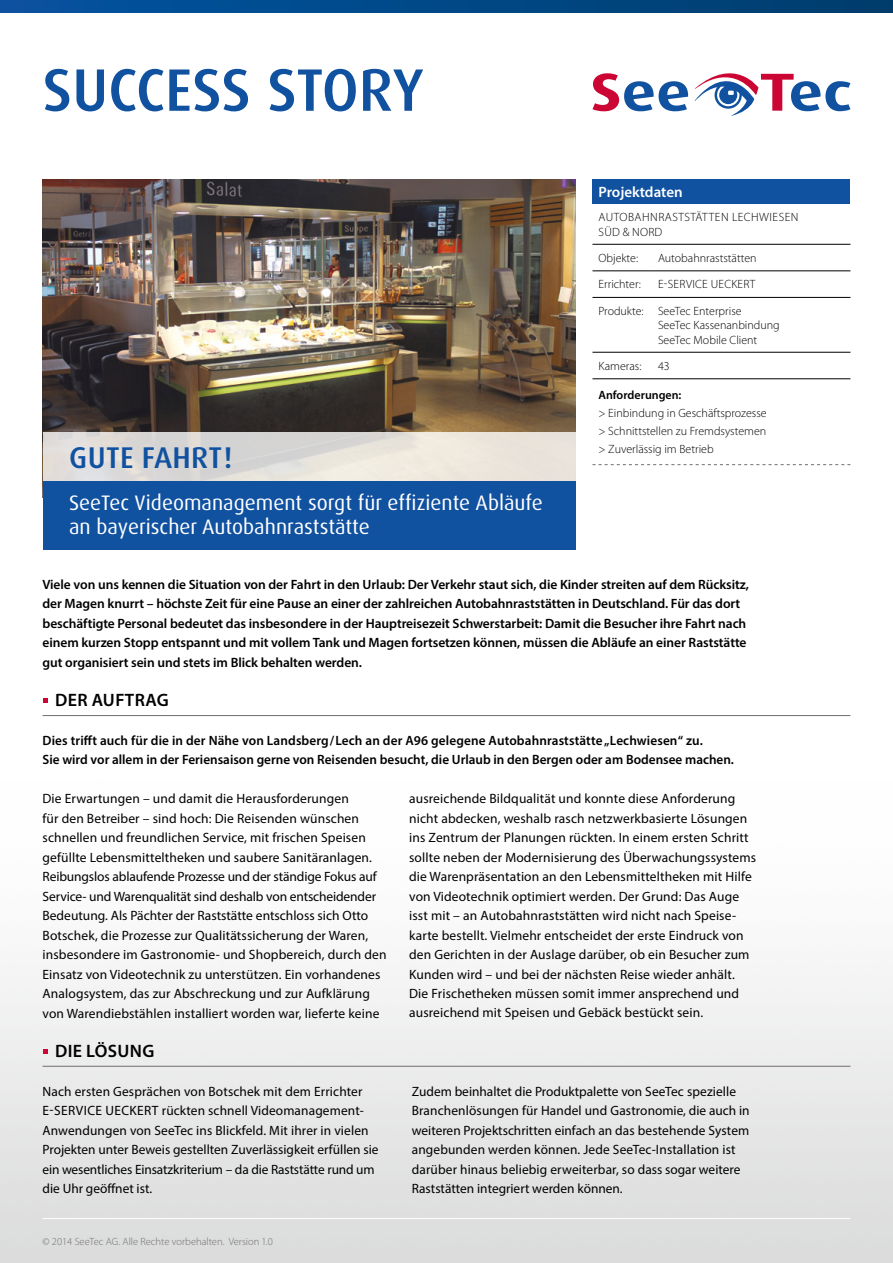
<style>
.page{position:relative;width:893px;height:1263px;background:#fff}
.page>*{position:absolute;margin:0;border:0;box-sizing:border-box;transform-origin:0 0}
.t1{font:500 60px "Dax OT";letter-spacing:-.005em;color:#1051a0}
.t2{font:500 30px "Dax OT";letter-spacing:.01em;color:#1051a0}
.t3{font:21px/24px "Dax OT";color:#fff}
.t4{font:600 18px "Myriad Pro";letter-spacing:.02em;color:#000}
.t5{font:600 15px "Myriad Pro";color:#fff}
.t6{font:13.5px/19.5px "Myriad Pro";letter-spacing:.01em;color:#000}
.t7{font:600 13.5px/19.5px "Myriad Pro";letter-spacing:-.005em;color:#000}
.t8{font:300 12px/14.4px "Myriad Pro";color:#000}
.t9{font:300 12px/14.4px "Myriad Pro";letter-spacing:.04em;color:#000}
.t10{font:300 12px "Myriad Pro";letter-spacing:.02em;color:#000}
.t11{font:600 12px "Myriad Pro";color:#000}
.t12{font:300 10.5px "Myriad Pro";color:#6f6f6e}
</style>
<div class="page">
<img style="left:43px;top:179px;width:532px;height:254px">
<svg style="left:43px;top:698px;width:5px;height:5px"></svg>
<hr style="left:43px;top:715px;width:807px;height:1px;background:#6f6f6e">
<svg style="left:43px;top:1049px;width:5px;height:5px"></svg>
<hr style="left:43px;top:1066px;width:807px;height:1px;background:#6f6f6e">
<div style="left:592px;top:179px;width:258px;height:25px;background:#1051a0"></div>
<hr style="left:592px;top:244px;width:60px;height:1px;background:#000">
<hr style="left:652px;top:244px;width:198px;height:1px;background:#000">
<hr style="left:592px;top:270px;width:60px;height:1px;background:#000">
<hr style="left:652px;top:270px;width:198px;height:1px;background:#000">
<hr style="left:592px;top:297px;width:60px;height:1px;background:#000">
<hr style="left:652px;top:297px;width:198px;height:1px;background:#000">
<hr style="left:592px;top:352px;width:60px;height:1px;background:#000">
<hr style="left:652px;top:352px;width:198px;height:1px;background:#000">
<hr style="left:592px;top:378px;width:60px;height:1px;background:#000">
<hr style="left:652px;top:378px;width:198px;height:1px;background:#000">
<svg style="left:592px;top:73px;width:96px;height:38px"></svg>
<svg style="left:695px;top:73px;width:155px;height:43px"></svg>
<svg style="left:0;top:0;width:893px;height:13px"></svg>
<svg style="left:592px;top:464px;width:258px;height:1px"></svg>
<div style="left:43px;top:481px;width:532px;height:69px;background:#1051a0"></div>
<svg style="left:43px;top:433px;width:532px;height:48px;fill:#e5e1da"></svg>
<h1 class="t1" style="left:43px;top:52px;width:383px">SUCCESS STORY</h1>
<h2 class="t2" style="left:69px;top:439px;width:165px">GUTE FAHRT!</h2>
<h3 class="t3" style="left:69px;top:491px;width:475px">SeeTec Videomanagement sorgt für effiziente Abläufe an bayerischer Autobahnraststätte</h3>
<p class="t5" style="left:598px;top:182px;width:86px">Projektdaten</p>
<p class="t9" style="left:599px;top:210px;width:201px">AUTOBAHNRASTSTÄTTEN LECHWIESEN<br>SÜD &amp; NORD</p>
<p class="t8" style="left:598px;top:250px;width:41px">Objekte:</p>
<p class="t8" style="left:658px;top:250px;width:100px">Autobahnraststätten</p>
<p class="t8" style="left:598px;top:277px;width:44px">Errichter:</p>
<p class="t10" style="left:658px;top:277px;width:99px">E-SERVICE UECKERT</p>
<p class="t8" style="left:658px;top:304px;width:123px;text-indent:-60px">Produkte: SeeTec Enterprise<br>SeeTec Kassenanbindung<br>SeeTec Mobile Client</p>
<p class="t8" style="left:598px;top:358px;width:44px">Kameras:</p>
<p class="t8" style="left:658px;top:359px;width:13px">43</p>
<p class="t11" style="left:598px;top:387px;width:84px">Anforderungen:</p>
<p class="t8" style="left:598px;top:404px;width:170px;line-height:18px;text-align:justify">&gt; Einbindung in Geschäftsprozesse &gt; Schnittstellen zu Fremdsystemen &gt; Zuverlässig im Betrieb</p>
<p class="t7" style="left:43px;top:574px;width:708px">Viele von uns kennen die Situation von der Fahrt in den Urlaub: Der Verkehr staut sich, die Kinder streiten auf dem Rücksitz, der Magen knurrt – höchste Zeit für eine Pause an einer der zahlreichen Autobahnraststätten in Deutschland. Für das dort beschäftigte Personal bedeutet das insbesondere in der Hauptreisezeit Schwerstarbeit: Damit die Besucher ihre Fahrt nach einem kurzen Stopp entspannt und mit vollem Tank und Magen fortsetzen können, müssen die Abläufe an einer Raststätte gut organisiert sein und stets im Blick behalten werden.</p>
<h3 class="t4" style="left:55px;top:688px;width:115px">DER AUFTRAG</h3>
<p class="t7" style="left:43px;top:730px;width:693px">Dies trifft auch für die in der Nähe von Landsberg/Lech an der A96 gelegene Autobahnraststätte „Lechwiesen“ zu.<br>Sie wird vor allem in der Feriensaison gerne von Reisenden besucht, die Urlaub in den Bergen oder am Bodensee machen.</p>
<p class="t6" style="left:43px;top:789px;width:345px">Die Erwartungen – und damit die Herausforderungen<br>für den Betreiber – sind hoch: Die Reisenden wünschen schnellen und freundlichen Service, mit frischen Speisen gefüllte Lebensmitteltheken und saubere Sanitäranlagen.<br>Reibungslos ablaufende Prozesse und der ständige Fokus auf Service- und Warenqualität sind deshalb von entscheidender Bedeutung. Als Pächter der Raststätte entschloss sich Otto Botschek, die Prozesse zur Qualitätssicherung der Waren, insbesondere im Gastronomie- und Shopbereich, durch den Einsatz von Videotechnik zu unterstützen. Ein vorhandenes Analogsystem, das zur Abschreckung und zur Aufklärung von Warendiebstählen installiert worden war, lieferte keine</p>
<p class="t6" style="left:409px;top:788px;width:349px">ausreichende Bildqualität und konnte diese Anforderung nicht abdecken, weshalb rasch netzwerkbasierte Lösungen ins Zentrum der Planungen rückten. In einem ersten Schritt sollte neben der Modernisierung des Überwachungssystems die Warenpräsentation an den Lebensmitteltheken mit Hilfe von Videotechnik optimiert werden. Der Grund: Das Auge isst mit – an Autobahnraststätten wird nicht nach Speise&shy;karte bestellt. Vielmehr entscheidet der erste Eindruck von den Gerichten in der Auslage darüber, ob ein Besucher zum Kunden wird – und bei der nächsten Reise wieder anhält.<br>Die Frischetheken müssen somit immer ansprechend und ausreichend mit Speisen und Gebäck bestückt sein.</p>
<h3 class="t4" style="left:55px;top:1039px;width:101px">DIE LÖSUNG</h3>
<p class="t6" style="left:43px;top:1081px;width:338px">Nach ersten Gesprächen von Botschek mit dem Errichter E-SERVICE UECKERT rückten schnell Videomanagement-Anwendungen von SeeTec ins Blickfeld. Mit ihrer in vielen Projekten unter Beweis gestellten Zuverlässigkeit erfüllen sie ein wesentliches Einsatzkriterium – da die Raststätte rund um die Uhr geöffnet ist.</p>
<p class="t6" style="left:412px;top:1081px;width:339px">Zudem beinhaltet die Produktpalette von SeeTec spezielle Branchenlösungen für Handel und Gastronomie, die auch in weiteren Projektschritten einfach an das bestehende System angebunden werden können. Jede SeeTec-Installation ist darüber hinaus beliebig erweiterbar, so dass sogar weitere Raststätten integriert werden können.</p>
<p class="t12" style="left:43px;top:1235px;width:232px">© 2014 SeeTec AG. Alle Rechte vorbehalten. Version 1.0</p>
</div>
